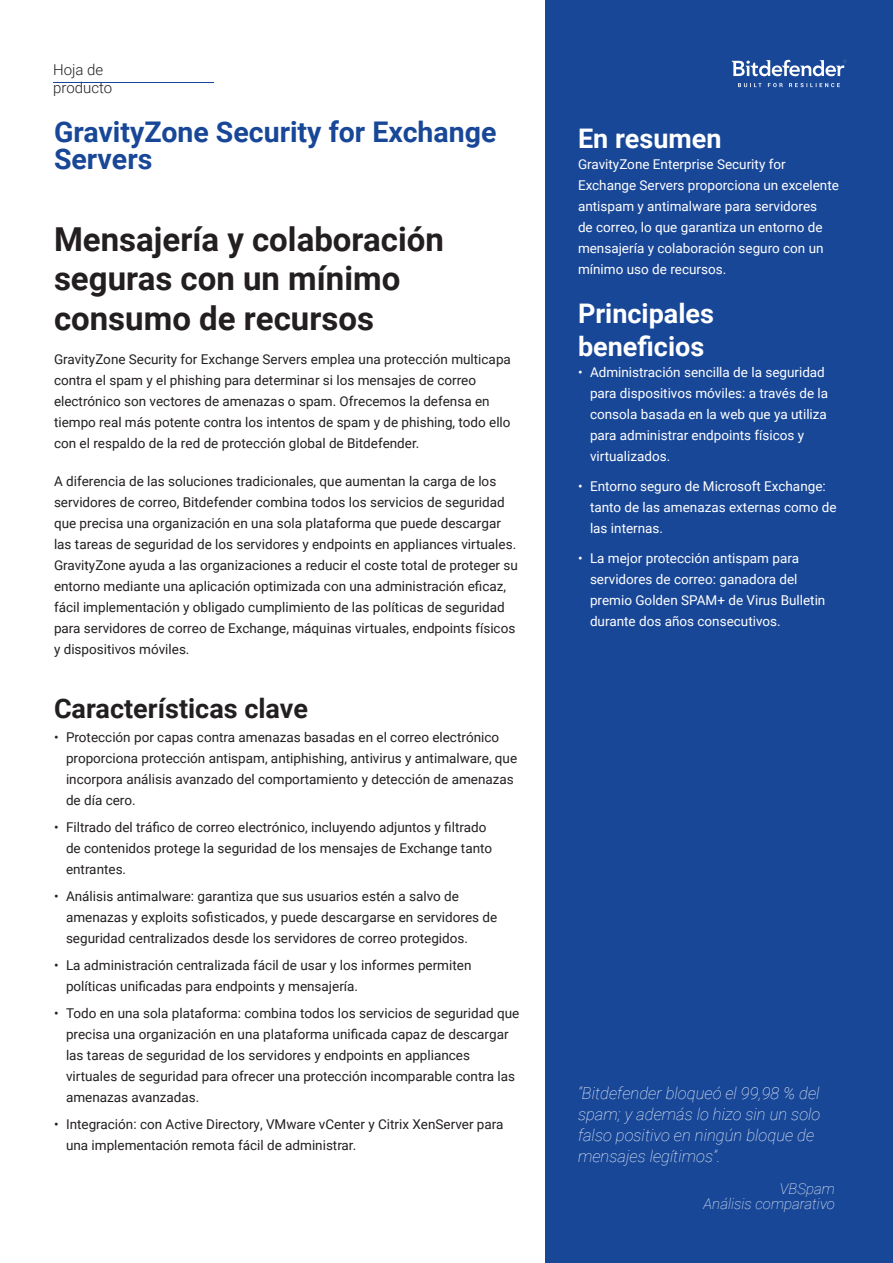
<style>
.page{position:relative;width:893px;height:1263px;background:#fff}
.page>*{position:absolute;margin:0;border:0;box-sizing:border-box;transform-origin:0 0}
.t1{font:700 33px/39.6px "Roboto";color:#231f20}
.t2{font:700 28.5px/27px "Roboto";color:#184798}
.t3{font:700 27px/32.4px "Roboto";color:#fff}
.t4{font:700 27px "Roboto";color:#231f20}
.t5{font:italic 100 16.5px/21px "Roboto";color:#fff}
.t6{font:italic 100 15px/15px "Roboto";color:#fff;text-align:right}
.t7{font:300 15px/18px "Roboto";color:#231f20}
.t8{font:13.5px/21px "Roboto";color:#231f20}
.t9{font:13.5px/21px "Roboto";color:#fff}
</style>
<div class="page">
<div style="left:545px;top:0;width:348px;height:1263px;background:#184798"></div>
<hr style="left:53px;top:82px;width:161px;height:1px;background:#184798">
<svg style="left:731px;top:59px;width:115px;height:18px"></svg>
<svg style="left:738px;top:83px;width:102px;height:4px"></svg>
<p class="t7" style="left:53px;top:61px;width:60px">Hoja de producto</p>
<h2 class="t2" style="left:54px;top:117px;width:444px">GravityZone Security for Exchange<br>Servers</h2>
<h1 class="t1" style="left:54px;top:218px;width:391px">Mensajería y colaboración seguras con un mínimo consumo de recursos</h1>
<p class="t8" style="left:54px;top:348px;width:458px">GravityZone Security for Exchange Servers emplea una protección multicapa contra el spam y el phishing para determinar si los mensajes de correo electrónico son vectores de amenazas o spam. Ofrecemos la defensa en tiempo real más potente contra los intentos de spam y de phishing, todo ello con el respaldo de la red de protección global de Bitdefender.</p>
<p class="t8" style="left:54px;top:470px;width:465px">A diferencia de las soluciones tradicionales, que aumentan la carga de los servidores de correo, Bitdefender combina todos los servicios de seguridad que precisa una organización en una sola plataforma que puede descargar las tareas de seguridad de los servidores y endpoints en appliances virtuales.<br>GravityZone ayuda a las organizaciones a reducir el coste total de proteger su entorno mediante una aplicación optimizada con una administración eficaz, fácil implementación y obligado cumplimiento de las políticas de seguridad para servidores de correo de Exchange, máquinas virtuales, endpoints físicos y dispositivos móviles.</p>
<h3 class="t4" style="left:54px;top:689px;width:256px">Características clave</h3>
<p class="t8" style="left:66px;top:726px;width:453px;text-indent:-12px">• Protección por capas contra amenazas basadas en el correo electrónico proporciona protección antispam, antiphishing, antivirus y antimalware, que incorpora análisis avanzado del comportamiento y detección de amenazas de día cero.</p>
<p class="t8" style="left:66px;top:816px;width:428px;text-indent:-12px">• Filtrado del tráfico de correo electrónico, incluyendo adjuntos y filtrado de contenidos protege la seguridad de los mensajes de Exchange tanto entrantes.</p>
<p class="t8" style="left:66px;top:885px;width:433px;text-indent:-12px">• Análisis antimalware: garantiza que sus usuarios estén a salvo de amenazas y exploits sofisticados, y puede descargarse en servidores de seguridad centralizados desde los servidores de correo protegidos.</p>
<p class="t8" style="left:66px;top:954px;width:407px;text-indent:-12px">• La administración centralizada fácil de usar y los informes permiten políticas unificadas para endpoints y mensajería.</p>
<p class="t8" style="left:66px;top:1002px;width:455px;text-indent:-12px">• Todo en una sola plataforma: combina todos los servicios de seguridad que precisa una organización en una plataforma unificada capaz de descargar las tareas de seguridad de los servidores y endpoints en appliances virtuales de seguridad para ofrecer una protección incomparable contra las amenazas avanzadas.</p>
<p class="t8" style="left:66px;top:1113px;width:439px;text-indent:-12px">• Integración: con Active Directory, VMware vCenter y Citrix XenServer para una implementación remota fácil de administrar.</p>
<h3 class="t3" style="left:578px;top:121px;width:145px">En resumen</h3>
<p class="t9" style="left:578px;top:153px;width:262px">GravityZone Enterprise Security for Exchange Servers proporciona un excelente antispam y antimalware para servidores<br>de correo, lo que garantiza un entorno de mensajería y colaboración seguro con un mínimo uso de recursos.</p>
<h3 class="t3" style="left:578px;top:296px;width:138px">Principales beneficios</h3>
<p class="t9" style="left:590px;top:361px;width:240px;text-indent:-12px">• Administración sencilla de la seguridad para dispositivos móviles: a través de la consola basada en la web que ya utiliza para administrar endpoints físicos y virtualizados.</p>
<p class="t9" style="left:590px;top:475px;width:248px;text-indent:-12px">• Entorno seguro de Microsoft Exchange: tanto de las amenazas externas como de las internas.</p>
<p class="t9" style="left:590px;top:547px;width:237px;text-indent:-12px">• La mejor protección antispam para servidores de correo: ganadora del premio Golden SPAM+ de Virus Bulletin durante dos años consecutivos.</p>
<p class="t5" style="left:578px;top:1082px;width:244px">“Bitdefender bloqueó el 99,98 % del spam; y además lo hizo sin un solo falso positivo en ningún bloque de mensajes legítimos”.</p>
<p class="t6" style="left:703px;top:1180px;width:133px">VBSpam<br>Análisis comparativo</p>
</div>
